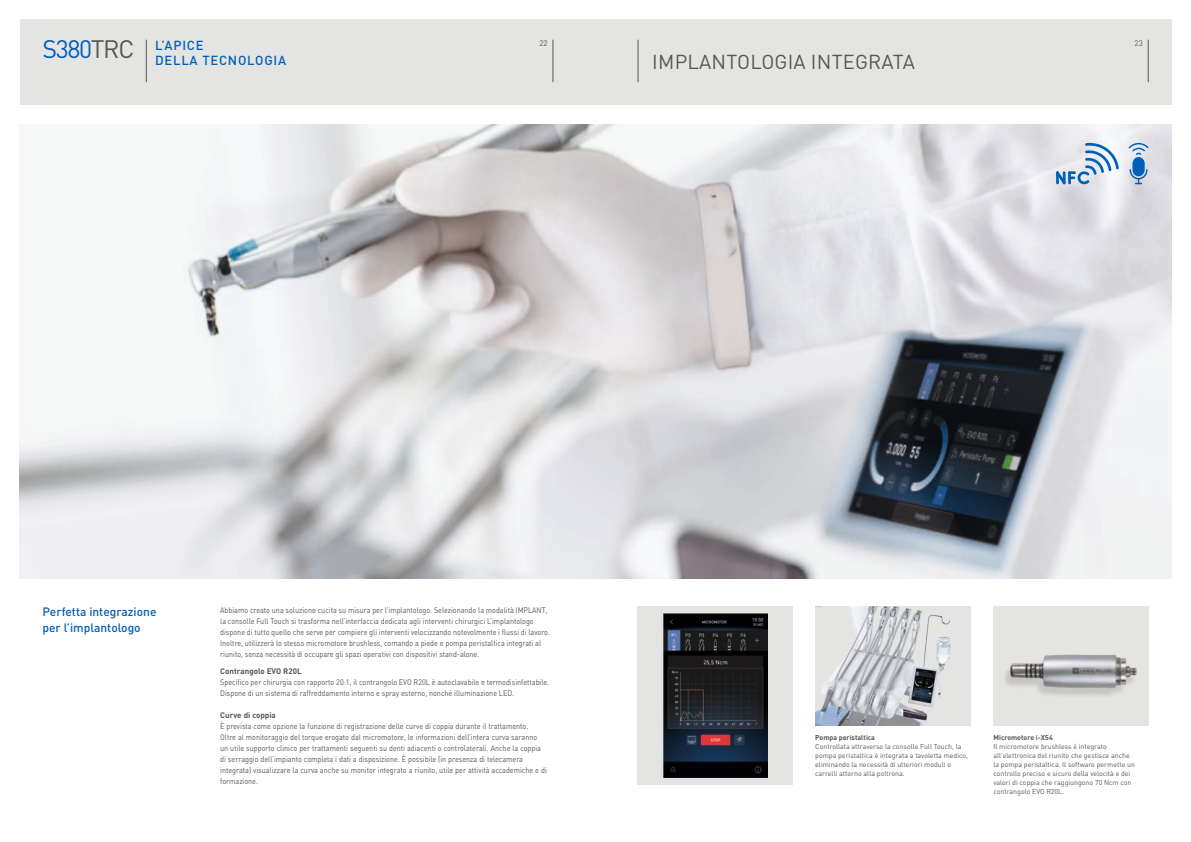
<style>
.page{position:relative;width:1191px;height:842px;background:#fff}
.page>*{position:absolute;margin:0;border:0;box-sizing:border-box;transform-origin:0 0}
.t1{font:20px "DIN Pro";letter-spacing:.01em;color:#575756}
.t2{font:500 13px/15.6px "DIN Pro";letter-spacing:.06em;color:#005fb9}
.t3{font:500 12px/16px "DIN Pro";color:#005fb9}
.t4{font:8px/11px "DIN Pro";color:#575756;scale:.9 1}
.t5{font:700 8px "DIN Pro";color:#575756}
.t6{font:8px "DIN Pro";color:#575756}
.t7{font:7px/9px "DIN Pro";color:#575756}
.t8{font:700 7px "DIN Pro";color:#575756}
.s1{font-weight:400;font-size:25px}
.s2{font-weight:400;font-size:25px;color:#575756}
</style>
<div class="page">
<div style="left:993px;top:607px;width:155px;height:119px;background:#e4e4e3"></div>
<div style="left:20px;top:20px;width:1151px;height:85px;background:#e4e4e3"></div>
<hr style="left:553px;top:40px;width:1px;height:42px;background:#575756">
<hr style="left:1148px;top:40px;width:1px;height:42px;background:#575756">
<hr style="left:638px;top:40px;width:1px;height:42px;background:#575756">
<div style="left:638px;top:607px;width:155px;height:178px;background:#e4e4e3"></div>
<img style="left:663px;top:613px;width:104px;height:165px">
<img style="left:815px;top:607px;width:155px;height:119px">
<img style="left:20px;top:125px;width:1151px;height:453px">
<div style="left:815px;top:607px;width:29px;height:22px;background:#e4e4e3"></div>
<svg style="left:1128px;top:143px;width:20px;height:41px"></svg>
<svg style="left:1055px;top:141px;width:63px;height:43px"></svg>
<img style="left:1005px;top:654px;width:132px;height:42px">
<hr style="left:146px;top:40px;width:1px;height:42px;background:#575756">
<h2 class="t2" style="left:155px;top:37px;width:133px;text-indent:-112px"><span class="s1">S380</span><span class="s2">TRC</span> L’APICE<br>DELLA TECNOLOGIA</h2>
<p class="t6" style="left:539px;top:37px;width:10px">22</p>
<p class="t6" style="left:1134px;top:37px;width:10px">23</p>
<h1 class="t1" style="left:652px;top:48px;width:264px">IMPLANTOLOGIA INTEGRATA</h1>
<h3 class="t3" style="left:43px;top:603px;width:115px">Perfetta integrazione per l’implantologo</h3>
<p class="t4" style="left:220px;top:604px;width:368px">Abbiamo creato una soluzione cucita su misura per l’implantologo. Selezionando la modalità IMPLANT, la consolle Full Touch si trasforma nell’interfaccia dedicata agli interventi chirurgici L’implantologo dispone di tutto quello che serve per compiere gli interventi velocizzando notevolmente i flussi di lavoro.<br>Inoltre, utilizzerà lo stesso micromotore brushless, comando a piede e pompa peristaltica integrati al riunito, senza necessità di occupare gli spazi operativi con dispositivi stand-alone.</p>
<p class="t5" style="left:220px;top:666px;width:83px">Contrangolo EVO R20L</p>
<p class="t4" style="left:220px;top:676px;width:367px">Specifico per chirurgia con rapporto 20:1, il contrangolo EVO R20L è autoclavabile e termodisinfettabile.<br>Dispone di un sistema di raffreddamento interno e spray esterno, nonché illuminazione LED.</p>
<p class="t5" style="left:220px;top:709px;width:57px">Curve di coppia</p>
<p class="t4" style="left:220px;top:720px;width:364px">È prevista come opzione la funzione di registrazione delle curve di coppia durante il trattamento.<br>Oltre al monitoraggio del torque erogato dal micromotore, le informazioni dell’intera curva saranno un utile supporto clinico per trattamenti seguenti su denti adiacenti o controlaterali. Anche la coppia di serraggio dell’impianto completa i dati a disposizione. È possibile (in presenza di telecamera integrata) visualizzare la curva anche su monitor integrato a riunito, utile per attività accademiche e di formazione.</p>
<p class="t8" style="left:815px;top:732px;width:61px">Pompa peristaltica</p>
<p class="t7" style="left:815px;top:741px;width:154px">Controllata attraverso la consolle Full Touch, la pompa peristaltica è integrata a tavoletta medico, eliminando la necessità di ulteriori moduli o carrelli attorno alla poltrona.</p>
<p class="t8" style="left:993px;top:732px;width:61px">Micromotore i-XS4</p>
<p class="t7" style="left:993px;top:741px;width:143px">Il micromotore brushless è integrato all’elettronica del riunito che gestisce anche la pompa peristaltica. Il software permette un controllo preciso e sicuro della velocità e dei valori di coppia che raggiungono 70 Ncm con contrangolo EVO R20L.</p>
</div>
